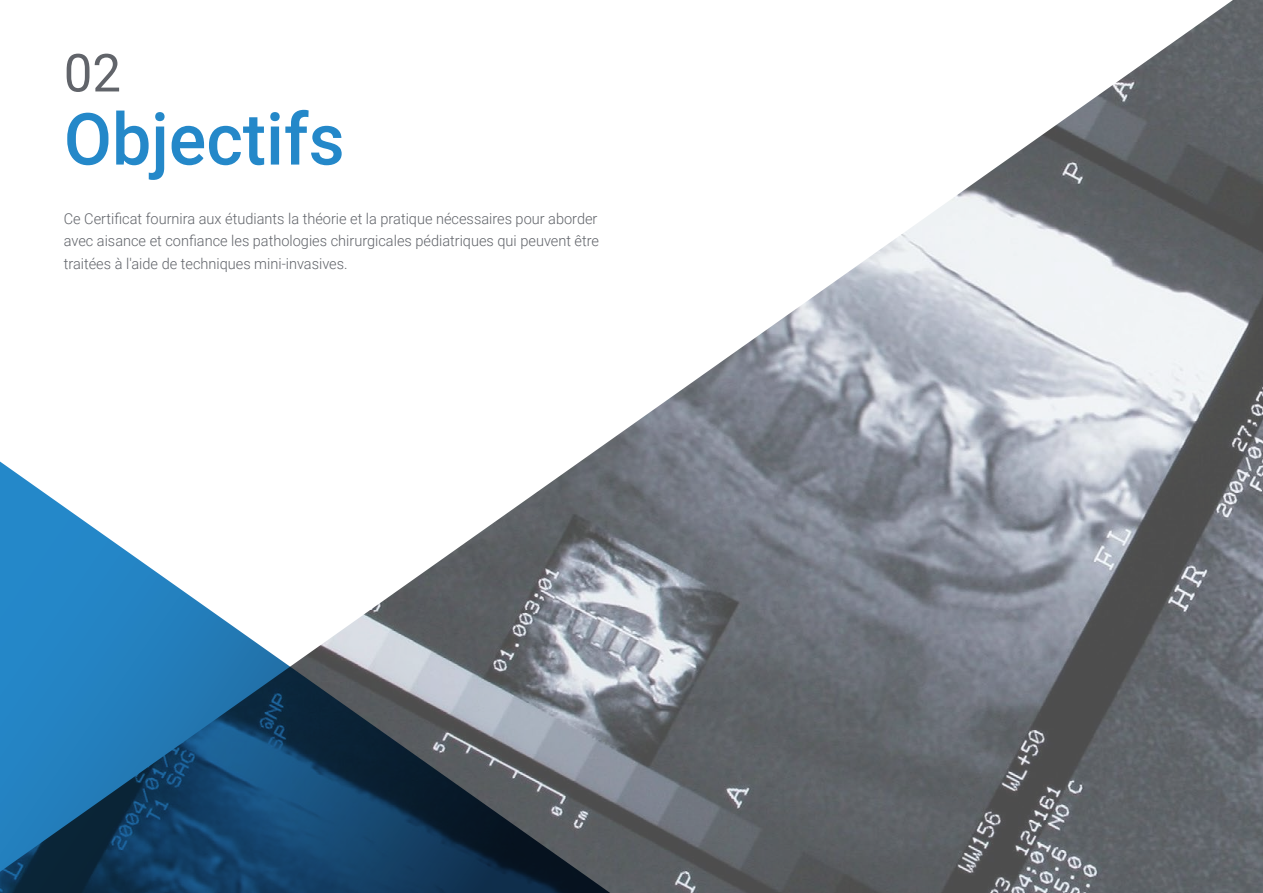
<style>
.page{position:relative;width:1263px;height:893px;background:#fff}
.page>*{position:absolute;margin:0;border:0;box-sizing:border-box;transform-origin:0 0}
.t1{font:500 72px "Roboto";color:#2488c9}
.t2{font:52.5px "Roboto";color:#61646a}
.t3{font:300 15px/22.5px "Roboto";color:#61646a;text-align:justify}
</style>
<div class="page">
<img style="left:602px;top:0;width:661px;height:893px">
<svg style="left:0;top:446px;width:640px;height:447px"></svg>
<h2 class="t2" style="left:64px;top:36px;width:59px">02</h2>
<h1 class="t1" style="left:64px;top:89px;width:282px">Objectifs</h1>
<p class="t3" style="left:64px;top:207px;width:537px">Ce Certificat fournira aux étudiants la théorie et la pratique nécessaires pour aborder avec aisance et confiance les pathologies chirurgicales pédiatriques qui peuvent être traitées à l'aide de techniques mini-invasives.</p>
</div>
